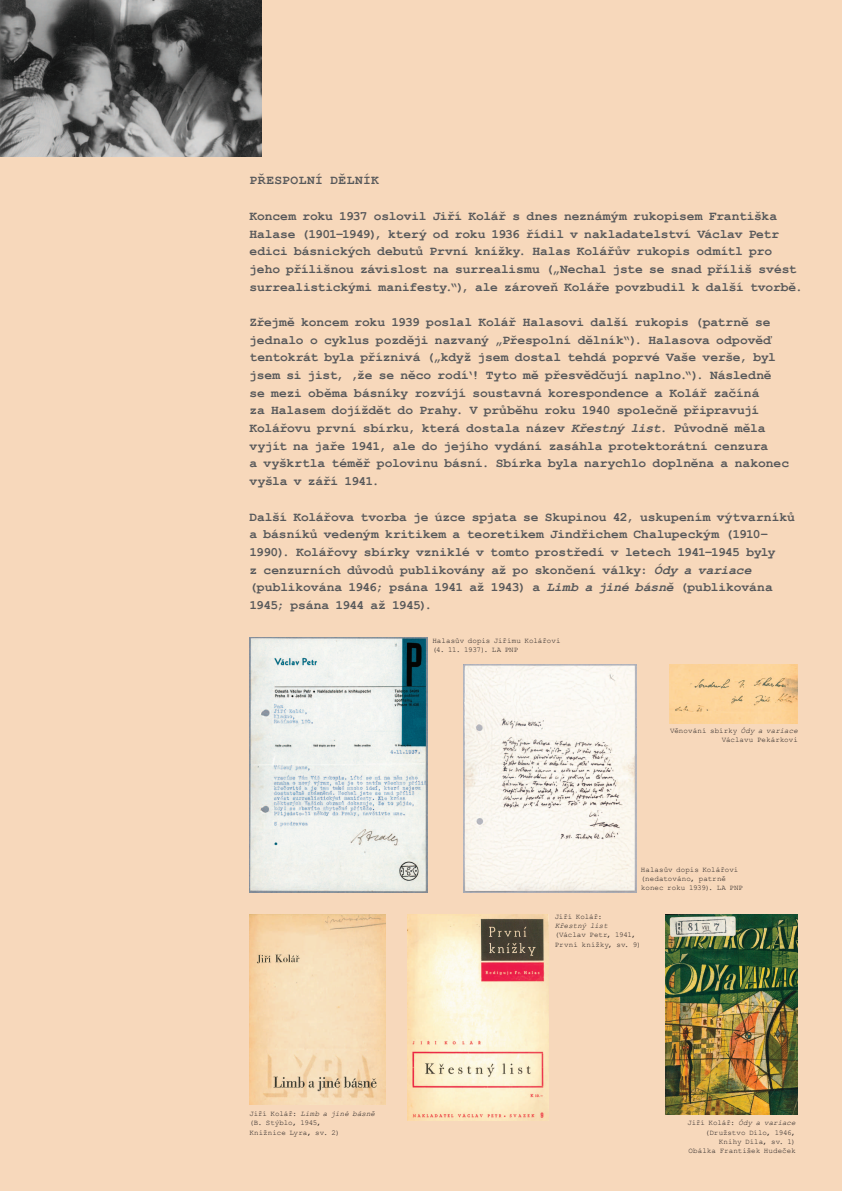
<style>
.page{position:relative;width:842px;height:1191px;background:#f7d8bb}
.page>*{position:absolute;margin:0;border:0;box-sizing:border-box;transform-origin:0 0}
.text{font:700 12.9px/17.7px "Courier New";letter-spacing:-.005em;color:#57585a}
.text-2{font:700 12.9px "Courier New";letter-spacing:.03em;color:#57585a}
.popiska{font:7.5px/9.2px "Courier New";letter-spacing:.005em;color:#231f20}
.popiska-2{font:7.5px "Courier New";letter-spacing:-.04em;color:#231f20}
.s1{font-style:italic}
</style>
<div class="page">
<img style="left:0;top:0;width:261px;height:157px">
<img style="left:249px;top:637px;width:178px;height:255px">
<img style="left:463px;top:664px;width:174px;height:228px">
<img style="left:666px;top:914px;width:132px;height:200px">
<img style="left:669px;top:664px;width:129px;height:59px">
<img style="left:249px;top:914px;width:136px;height:190px">
<img style="left:407px;top:914px;width:141px;height:206px">
<p class="text-2" style="left:249px;top:172px;width:131px">PŘESPOLNÍ DĚLNÍK</p>
<p class="text" style="left:249px;top:206px;width:555px">Koncem roku 1937 oslovil Jiří Kolář s dnes neznámým rukopisem Františka Halase (1901–1949), který od roku 1936 řídil v nakladatelství Václav Petr edici básnických debutů První knížky. Halas Kolářův rukopis odmítl pro jeho přílišnou závislost na surrealismu („Nechal jste se snad příliš svést surrealistickými manifesty.“), ale zároveň Koláře povzbudil k další tvorbě.</p>
<p class="text" style="left:249px;top:313px;width:541px">Zřejmě koncem roku 1939 poslal Kolář Halasovi další rukopis (patrně se jednalo o cyklus později nazvaný „Přespolní dělník“). Halasova odpověď tentokrát byla příznivá („když jsem dostal tehdá poprvé Vaše verše, byl jsem si jist‚ ,že se něco rodí‘! Tyto mě přesvědčují naplno.“). Následně se mezi oběma básníky rozvíjí soustavná korespondence a Kolář začíná<br>za Halasem dojíždět do Prahy. V průběhu roku 1940 společně připravují Kolářovu první sbírku, která dostala název <span class="s1">Křestný list</span>. Původně měla vyjít na jaře 1941, ale do jejího vydání zasáhla protektorátní cenzura<br>a vyškrtla téměř polovinu básní. Sbírka byla narychlo doplněna a nakonec vyšla v září 1941.</p>
<p class="text" style="left:249px;top:507px;width:547px">Další Kolářova tvorba je úzce spjata se Skupinou 42, uskupením výtvarníků a básníků vedeným kritikem a teoretikem Jindřichem Chalupeckým (1910– 1990). Kolářovy sbírky vzniklé v tomto prostředí v letech 1941–1945 byly<br>z cenzurních důvodů publikovány až po skončení války: <span class="s1">Ódy a variace </span>(publikována 1946; psána 1941 až 1943) a <span class="s1">Limb a jiné básně</span> (publikována 1945; psána 1944 až 1945).</p>
<p class="popiska" style="left:432px;top:636px;width:130px">Halasův dopis Jiřímu Kolářovi</p>
<p class="popiska-2" style="left:432px;top:645px;width:87px">(4. 11. 1937). LA PNP</p>
<p class="popiska" style="left:670px;top:725px;width:129px;text-align:right">Věnování sbírky <span class="s1">Ódy a variace<br></span>Václavu Pekárkovi</p>
<p class="popiska" style="left:641px;top:864px;width:104px">Halasův dopis Kolářovi (nedatováno, patrně konec roku 1939). LA PNP</p>
<p class="popiska" style="left:249px;top:1109px;width:127px">Jiří Kolář: <span class="s1">Limb a jiné básně </span>(B. Stýblo, 1945,<br>Knižnice Lyra, sv. 2)</p>
<p class="popiska" style="left:555px;top:912px;width:49px">Jiří Kolář:</p>
<p class="popiska" style="left:555px;top:921px;width:88px"><span class="s1">Křestný list<br></span>(Václav Petr, 1941,<br>První knížky, sv. 9)</p>
<p class="popiska" style="left:687px;top:1118px;width:110px;text-align:right">Jiří Kolář: <span class="s1">Ódy a variace </span>(Družstvo Dílo, 1946,<br>Knihy Díla, sv. 1)<br>Obálka František Hudeček</p>
</div>
